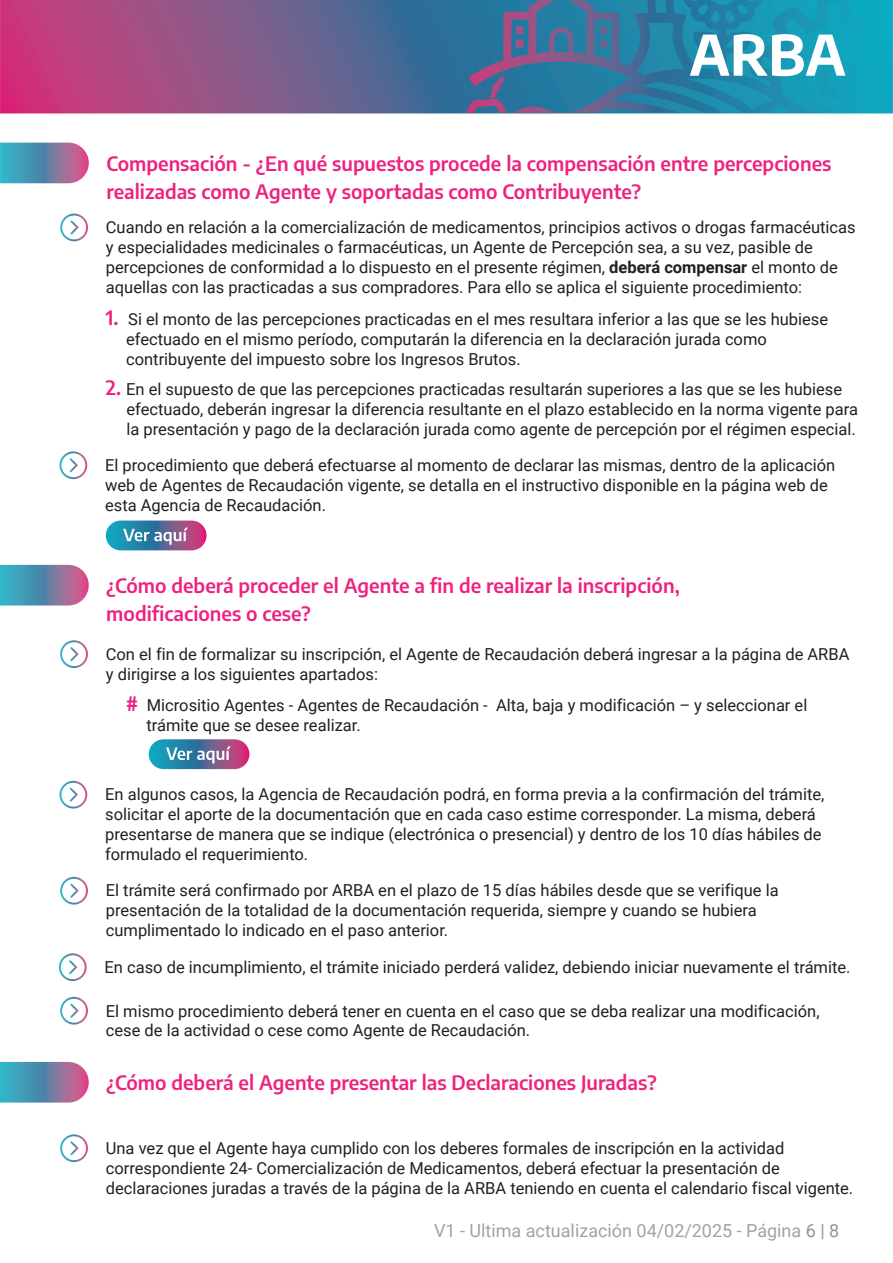
<style>
.page{position:relative;width:893px;height:1263px;background:#fff}
.page>*{position:absolute;margin:0;border:0;box-sizing:border-box;transform-origin:0 0}
.t1{font:600 19.5px/28.5px "Encode Sans";color:#ee217f}
.t2{font:18px "Roboto";color:rgb(87 88 90/.8)}
.t3{font:16.5px/19.8px "Roboto";color:#231f20}
.s1{font-weight:700}
.s2{font-family:"Encode Sans";font-weight:600;font-size:19.5px;color:#ee217f}
.s3{color:rgb(62 62 63/.8)}
</style>
<div class="page">
<svg style="left:149px;top:739px;width:100px;height:30px;background:#5f709b"></svg>
<svg style="left:166px;top:746px;width:65px;height:17px"></svg>
<svg style="left:106px;top:520px;width:101px;height:30px;background:#64739d"></svg>
<svg style="left:123px;top:528px;width:65px;height:17px"></svg>
<svg style="left:0;top:0;width:893px;height:113px;background:#656592"></svg>
<svg style="left:635px;top:0;width:210px;height:86px"></svg>
<svg style="left:0;top:143px;width:89px;height:40px;background:#738cae"></svg>
<svg style="left:60px;top:214px;width:28px;height:27px"></svg>
<svg style="left:59px;top:451px;width:28px;height:28px"></svg>
<svg style="left:0;top:565px;width:89px;height:40px;background:#738cae"></svg>
<svg style="left:60px;top:640px;width:28px;height:28px"></svg>
<svg style="left:59px;top:781px;width:28px;height:27px"></svg>
<svg style="left:60px;top:877px;width:28px;height:27px"></svg>
<svg style="left:59px;top:953px;width:28px;height:28px"></svg>
<svg style="left:60px;top:997px;width:28px;height:27px"></svg>
<svg style="left:0;top:1062px;width:89px;height:40px;background:#738cae"></svg>
<svg style="left:60px;top:1134px;width:28px;height:28px"></svg>
<p class="t1" style="left:106px;top:148px;width:727px">Compensación - ¿En qué supuestos procede la compensación entre percepciones realizadas como Agente y soportadas como Contribuyente?</p>
<p class="t3" style="left:106px;top:217px;width:751px">Cuando en relación a la comercialización de medicamentos, principios activos o drogas farmacéuticas y especialidades medicinales o farmacéuticas, un Agente de Percepción sea, a su vez, pasible de percepciones de conformidad a lo dispuesto en el presente régimen, <span class="s1">deberá compensar</span> el monto de aquellas con las practicadas a sus compradores. Para ello se aplica el siguiente procedimiento:</p>
<p class="t3" style="left:126px;top:309px;width:704px;text-indent:-20px"><span class="s2">1.</span> Si el monto de las percepciones practicadas en el mes resultara inferior a las que se les hubiese efectuado en el mismo período, computarán la diferencia en la declaración jurada como contribuyente del impuesto sobre los Ingresos Brutos.</p>
<p class="t3" style="left:126px;top:379px;width:733px;text-indent:-20px"><span class="s2">2.</span> En el supuesto de que las percepciones practicadas resultarán superiores a las que se les hubiese efectuado, deberán ingresar la diferencia resultante en el plazo establecido en la norma vigente para la presentación y pago de la declaración jurada como agente de percepción por el régimen especial.</p>
<p class="t3" style="left:105px;top:455px;width:732px">El procedimiento que deberá efectuarse al momento de declarar las mismas, dentro de la aplicación web de Agentes de Recaudación vigente, se detalla en el instructivo disponible en la página web de esta Agencia de Recaudación.</p>
<p class="t1" style="left:106px;top:570px;width:575px">¿Cómo deberá proceder el Agente a fin de realizar la inscripción, modificaciones o cese?</p>
<p class="t3" style="left:106px;top:643px;width:745px">Con el fin de formalizar su inscripción, el Agente de Recaudación deberá ingresar a la página de ARBA y dirigirse a los siguientes apartados:</p>
<p class="t3" style="left:146px;top:694px;width:662px;text-indent:-20px"><span class="s2">#</span> Micrositio Agentes - Agentes de Recaudación - Alta, baja y modificación – y seleccionar el trámite que se desee realizar.</p>
<p class="t3" style="left:105px;top:784px;width:721px">En algunos casos, la Agencia de Recaudación podrá, en forma previa a la confirmación del trámite, solicitar el aporte de la documentación que en cada caso estime corresponder. La misma, deberá presentarse de manera que se indique (electrónica o presencial) y dentro de los 10 días hábiles de formulado el requerimiento.</p>
<p class="t3" style="left:106px;top:880px;width:674px">El trámite será confirmado por ARBA en el plazo de 15 días hábiles desde que se verifique la presentación de la totalidad de la documentación requerida, siempre y cuando se hubiera cumplimentado lo indicado en el paso anterior.</p>
<p class="t3" style="left:105px;top:956px;width:747px">En caso de incumplimiento, el trámite iniciado perderá validez, debiendo iniciar nuevamente el trámite.</p>
<p class="t3" style="left:106px;top:1000px;width:715px">El mismo procedimiento deberá tener en cuenta en el caso que se deba realizar una modificación, cese de la actividad o cese como Agente de Recaudación.</p>
<p class="t1" style="left:106px;top:1067px;width:552px">¿Cómo deberá el Agente presentar las Declaraciones Juradas?</p>
<p class="t3" style="left:106px;top:1138px;width:749px">Una vez que el Agente haya cumplido con los deberes formales de inscripción en la actividad correspondiente 24- Comercialización de Medicamentos, deberá efectuar la presentación de declaraciones juradas a través de la página de la ARBA teniendo en cuenta el calendario fiscal vigente.</p>
<p class="t2" style="left:434px;top:1218px;width:407px">V1 - Ultima actualización 04/02/2025 - Página <span class="s3">6 | 8</span></p>
</div>
